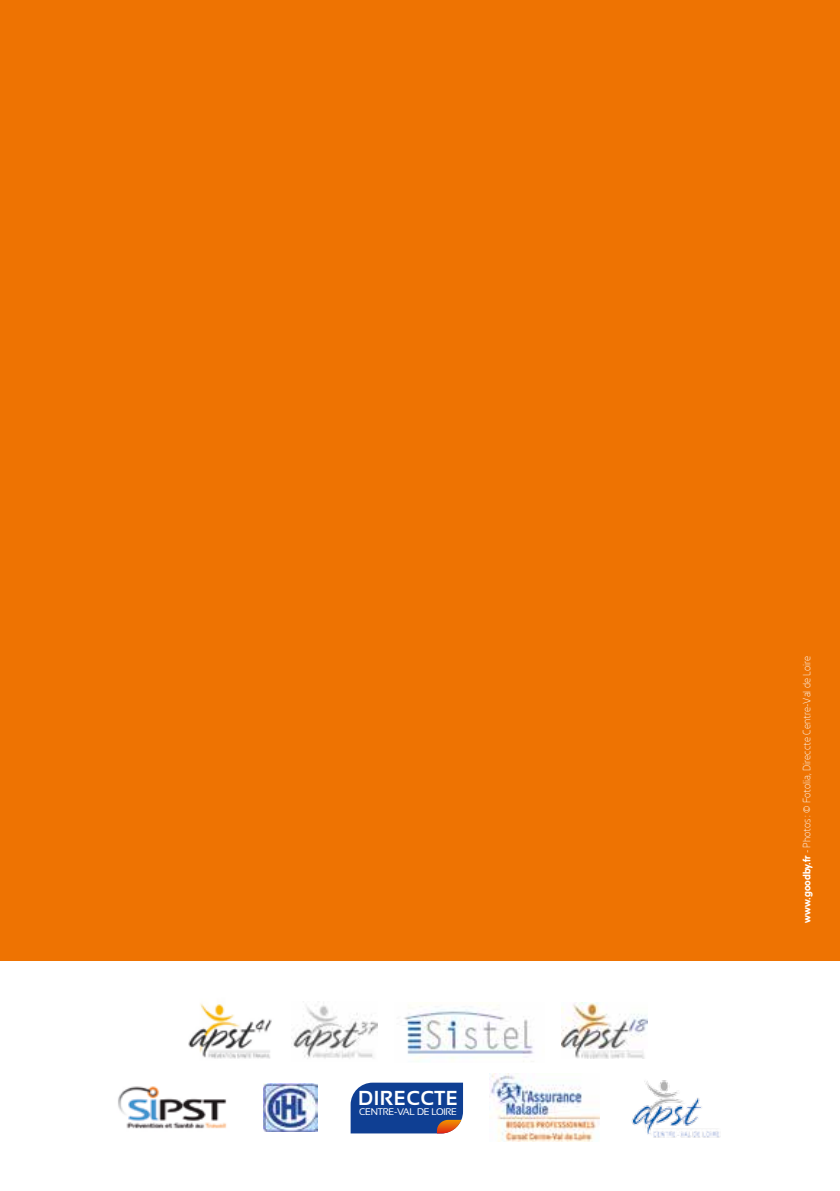
<style>
.page{position:relative;width:840px;height:1191px;background:#fff}
.page>*{position:absolute;margin:0;border:0;box-sizing:border-box;transform-origin:0 0}
.t1{font:700 20.2px "Sansation";letter-spacing:.02em;color:#fff}
.t2{font:300 10px "Neo Sans";color:#fff}
.t3{font:9.6px "Sansation";letter-spacing:-.025em;color:#fff}
.s1{font-family:"VAG Rounded";font-weight:700}
</style>
<div class="page">
<div style="left:0;top:0;width:839px;height:960px;background:#ee7302"></div>
<img style="left:404px;top:1006px;width:130px;height:56px">
<img style="left:188px;top:1003px;width:84px;height:56px">
<img style="left:561px;top:1002px;width:86px;height:56px">
<img style="left:293px;top:1001px;width:84px;height:58px">
<img style="left:118px;top:1086px;width:109px;height:43px">
<img style="left:263px;top:1083px;width:55px;height:48px">
<img style="left:631px;top:1080px;width:90px;height:58px">
<img style="left:489px;top:1073px;width:109px;height:68px">
<svg style="left:350px;top:1082px;width:113px;height:51px;background:#244a93"></svg>
<h1 class="t1" style="left:358px;top:1086px;width:101px">DIRECCTE</h1>
<p class="t3" style="left:359px;top:1106px;width:99px">CENTRE-VAL DE LOIRE</p>
<p class="t2" style="left:800px;top:922px;width:268px;rotate:-90deg"><span class="s1">www.goodby.fr</span> - Photos : © Fotolia, Direccte Centre-Val de Loire</p>
</div>
